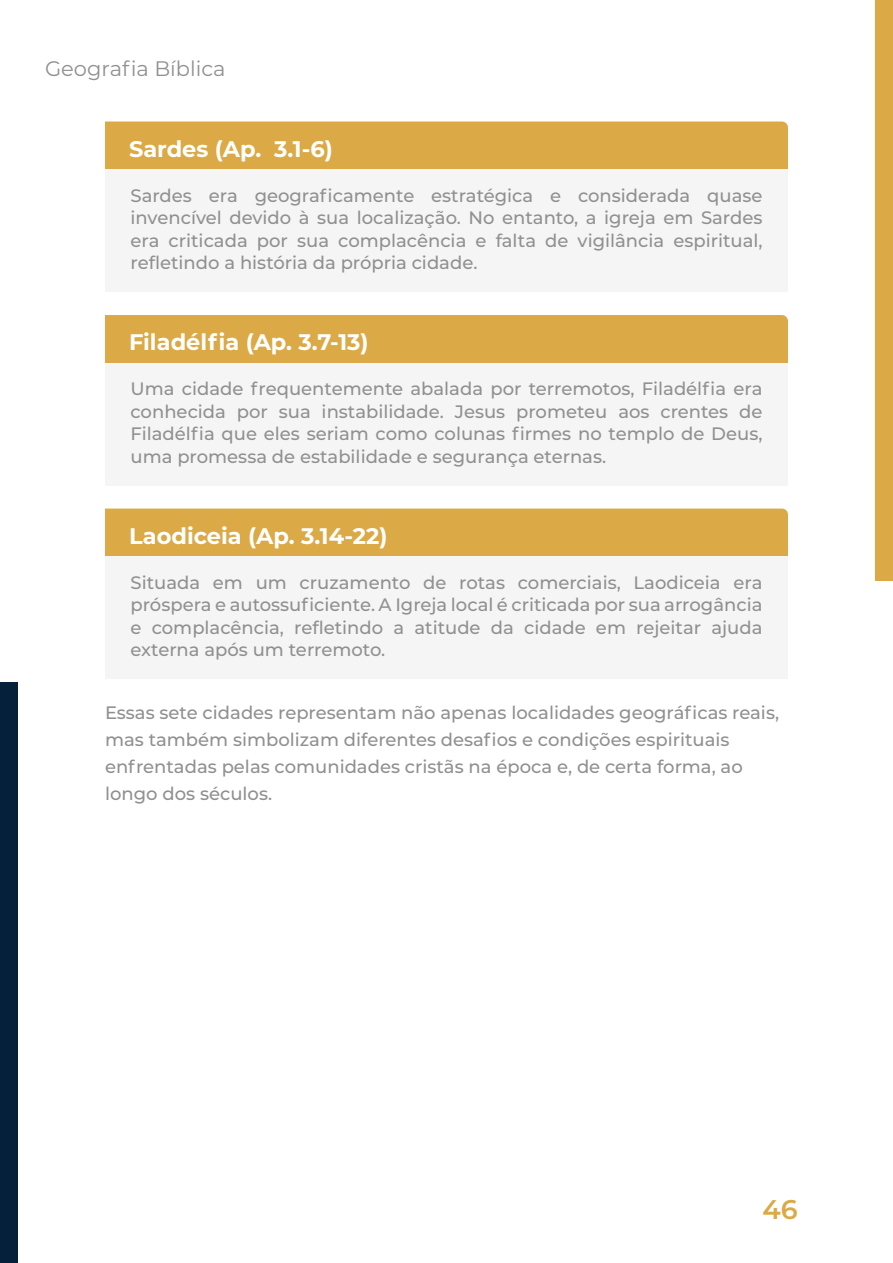
<style>
.page{position:relative;width:893px;height:1263px;background:#fff}
.page>*{position:absolute;margin:0;border:0;box-sizing:border-box;transform-origin:0 0}
.t1{font:600 27px "Montserrat";color:#dbaa47}
.t2{font:700 22.5px "Montserrat";color:#fff}
.t3{font:21px "Montserrat";color:#919091}
.t4{font:500 18px/22.5px "Montserrat";color:#919091;text-align:justify}
</style>
<div class="page">
<div style="left:875px;top:0;width:18px;height:581px;background:#dbaa47"></div>
<div style="left:0;top:682px;width:18px;height:581px;background:#04203a"></div>
<div style="left:105px;top:122px;width:683px;height:47px;background:#dbaa47"></div>
<div style="left:105px;top:169px;width:683px;height:123px;background:#f5f5f5"></div>
<div style="left:105px;top:315px;width:683px;height:48px;background:#dbaa47"></div>
<div style="left:105px;top:363px;width:683px;height:122px;background:#f5f5f5"></div>
<div style="left:105px;top:508px;width:683px;height:48px;background:#dbaa47"></div>
<div style="left:105px;top:556px;width:683px;height:123px;background:#f5f5f5"></div>
<p class="t3" style="left:45px;top:54px;width:182px">Geografia Bíblica</p>
<p class="t2" style="left:129px;top:133px;width:205px">Sardes (Ap. 3.1-6)</p>
<p class="t4" style="left:131px;top:183px;width:633px">Sardes era geograficamente estratégica e considerada quase invencível devido à sua localização. No entanto, a igreja em Sardes era criticada por sua complacência e falta de vigilância espiritual, refletindo a história da própria cidade.</p>
<p class="t2" style="left:129px;top:326px;width:241px">Filadélfia (Ap. 3.7-13)</p>
<p class="t4" style="left:131px;top:377px;width:633px">Uma cidade frequentemente abalada por terremotos, Filadélfia era conhecida por sua instabilidade. Jesus prometeu aos crentes de Filadélfia que eles seriam como colunas firmes no templo de Deus, uma promessa de estabilidade e segurança eternas.</p>
<p class="t2" style="left:129px;top:520px;width:260px">Laodiceia (Ap. 3.14-22)</p>
<p class="t4" style="left:131px;top:570px;width:633px">Situada em um cruzamento de rotas comerciais, Laodiceia era próspera e autossuficiente. A Igreja local é criticada por sua arrogância e complacência, refletindo a atitude da cidade em rejeitar ajuda externa após um terremoto.</p>
<p class="t4" style="left:105px;top:699px;width:676px;line-height:27px;text-align:left">Essas sete cidades representam não apenas localidades geográficas reais, mas também simbolizam diferentes desafios e condições espirituais enfrentadas pelas comunidades cristãs na época e, de certa forma, ao longo dos séculos.</p>
<h1 class="t1" style="left:762px;top:1190px;width:37px">46</h1>
</div>
